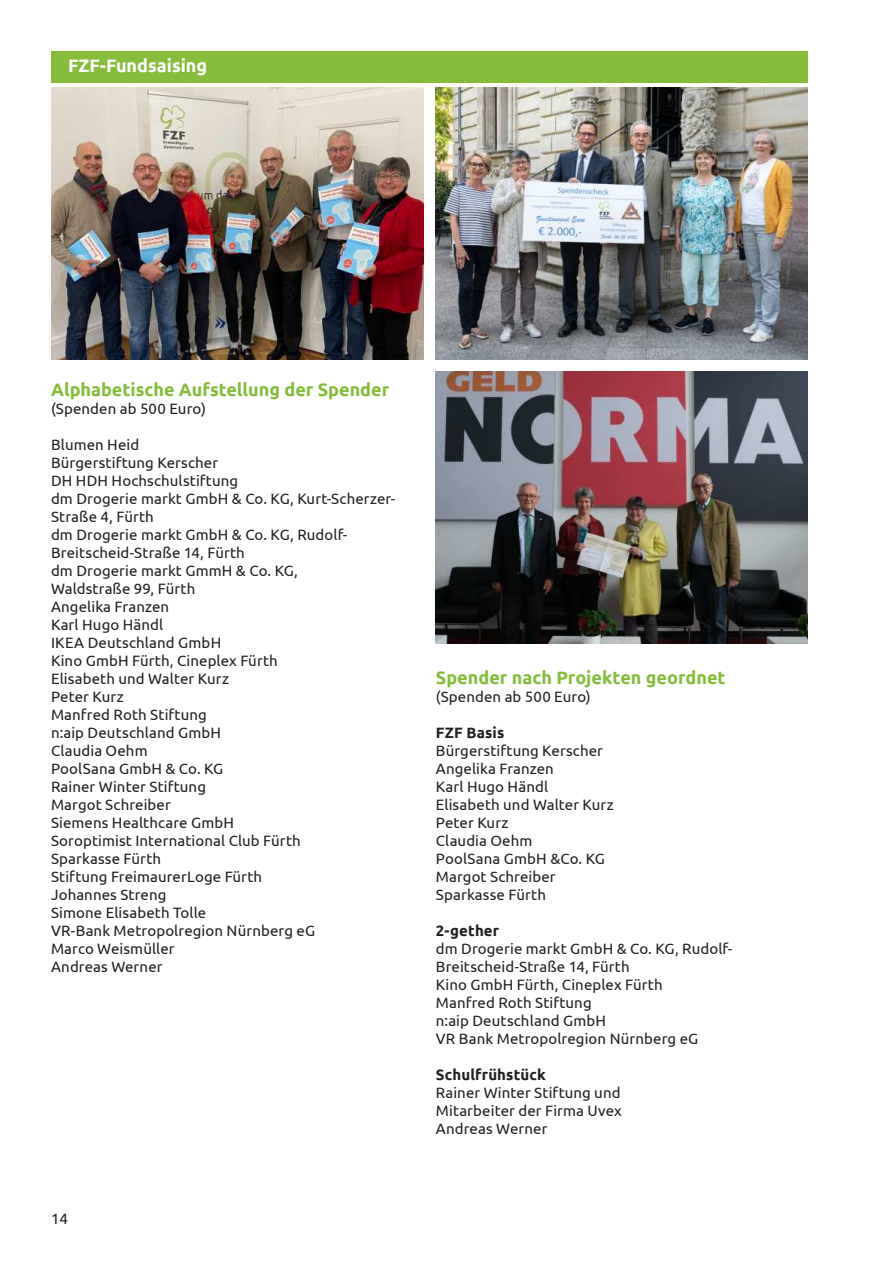
<style>
.page{position:relative;width:893px;height:1263px;background:#fff}
.page>*{position:absolute;margin:0;border:0;box-sizing:border-box;transform-origin:0 0}
.t1{font:700 18px "Ubuntu";color:#85bd3b}
.t2{font:700 18px "Ubuntu";color:#fff}
.t3{font:15px/18px "Ubuntu";letter-spacing:.01em;color:#231f20}
.t4{font:700 15px "Ubuntu";letter-spacing:.01em;color:#231f20}
</style>
<div class="page">
<div style="left:51px;top:51px;width:757px;height:32px;background:#85bd3b"></div>
<img style="left:51px;top:88px;width:372px;height:272px">
<img style="left:436px;top:88px;width:372px;height:272px">
<img style="left:436px;top:371px;width:372px;height:272px">
<p class="t2" style="left:68px;top:58px;width:141px">FZF-Fundsaising</p>
<p class="t1" style="left:51px;top:382px;width:340px">Alphabetische Aufstellung der Spender</p>
<p class="t3" style="left:51px;top:401px;width:156px">(Spenden ab 500 Euro)</p>
<p class="t3" style="left:51px;top:435px;width:346px">Blumen Heid<br>Bürgerstiftung Kerscher<br>DH HDH Hochschulstiftung<br>dm Drogerie markt GmbH &amp; Co. KG, Kurt-Scherzer-<br>Straße 4, Fürth<br>dm Drogerie markt GmbH &amp; Co. KG, Rudolf-<br>Breitscheid-Straße 14, Fürth<br>dm Drogerie markt GmmH &amp; Co. KG,<br>Waldstraße 99, Fürth<br>Angelika Franzen<br>Karl Hugo Händl<br>IKEA Deutschland GmbH<br>Kino GmbH Fürth, Cineplex Fürth<br>Elisabeth und Walter Kurz<br>Peter Kurz<br>Manfred Roth Stiftung<br>n:aip Deutschland GmbH<br>Claudia Oehm<br>PoolSana GmbH &amp; Co. KG<br>Rainer Winter Stiftung<br>Margot Schreiber<br>Siemens Healthcare GmbH<br>Soroptimist International Club Fürth<br>Sparkasse Fürth<br>Stiftung FreimaurerLoge Fürth<br>Johannes Streng<br>Simone Elisabeth Tolle<br>VR-Bank Metropolregion Nürnberg eG<br>Marco Weismüller<br>Andreas Werner</p>
<p class="t3" style="left:51px;top:1210px;width:18px">14</p>
<p class="t1" style="left:436px;top:670px;width:291px">Spender nach Projekten geordnet</p>
<p class="t3" style="left:436px;top:689px;width:156px">(Spenden ab 500 Euro)</p>
<p class="t4" style="left:436px;top:726px;width:70px">FZF Basis</p>
<p class="t3" style="left:436px;top:743px;width:180px">Bürgerstiftung Kerscher<br>Angelika Franzen<br>Karl Hugo Händl<br>Elisabeth und Walter Kurz<br>Peter Kurz<br>Claudia Oehm<br>PoolSana GmbH &amp;Co. KG<br>Margot Schreiber<br>Sparkasse Fürth</p>
<p class="t4" style="left:436px;top:924px;width:65px">2-gether</p>
<p class="t3" style="left:436px;top:939px;width:298px">dm Drogerie markt GmbH &amp; Co. KG, Rudolf-<br>Breitscheid-Straße 14, Fürth<br>Kino GmbH Fürth, Cineplex Fürth<br>Manfred Roth Stiftung<br>n:aip Deutschland GmbH<br>VR Bank Metropolregion Nürnberg eG</p>
<p class="t4" style="left:436px;top:1068px;width:111px">Schulfrühstück</p>
<p class="t3" style="left:436px;top:1085px;width:187px;text-align:justify">Rainer Winter Stiftung und Mitarbeiter der Firma Uvex Andreas Werner</p>
</div>
